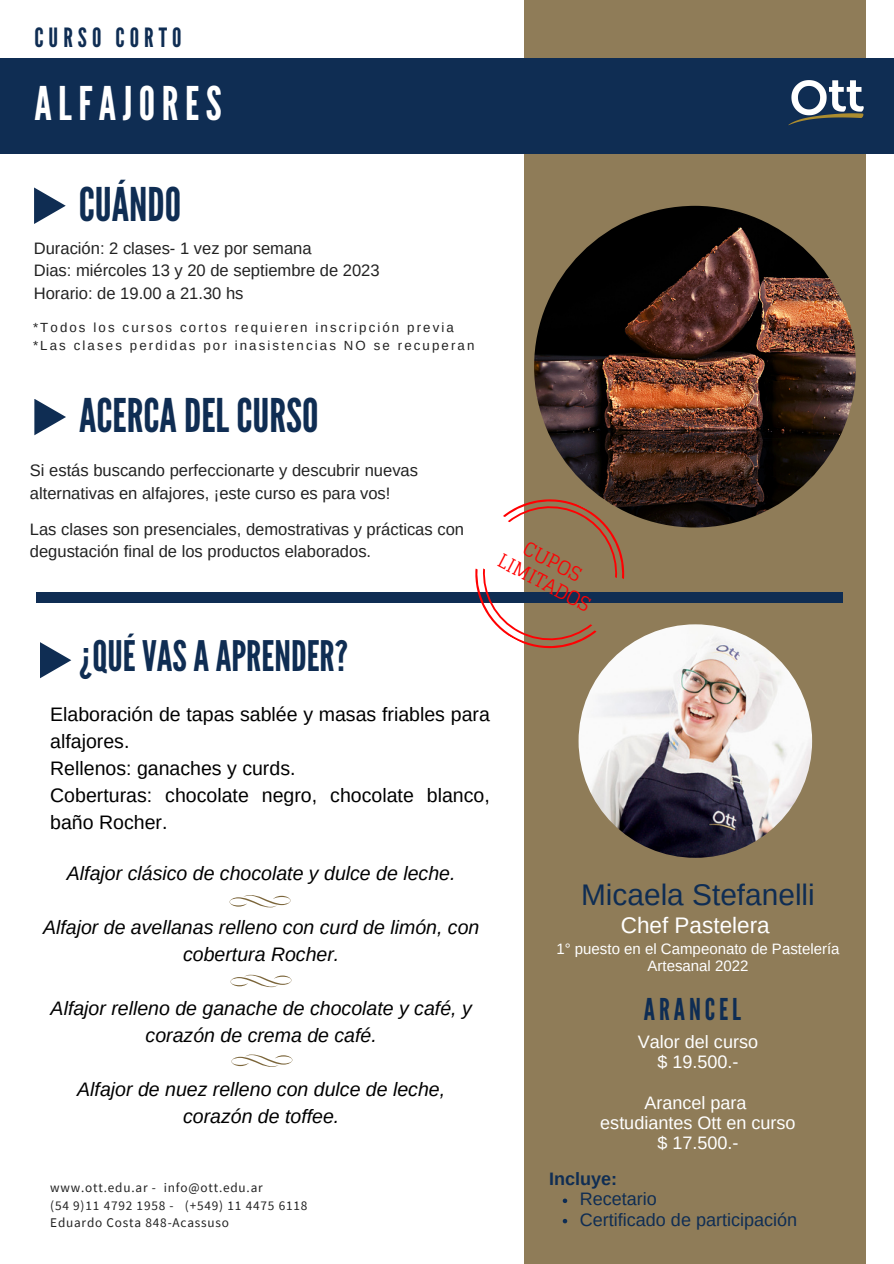
<style>
.page{position:relative;width:894px;height:1264px;background:#fff}
.page>*{position:absolute;margin:0;border:0;box-sizing:border-box;transform-origin:0 0}
.t1{font:46.35px "League Gothic";color:#0f2d53}
.t2{font:46.35px "League Gothic";letter-spacing:.14em;color:#fff}
.t3{font:42px "League Gothic";color:#0f2d53}
.t4{font:30px "League Gothic";letter-spacing:.13em;color:#0f2d53}
.t5{font:29.85px "Arimo";color:#0f2d53}
.t6{font:26.55px "League Gothic";letter-spacing:.19em;color:#0f2d53}
.t7{font:22.5px "Arimo";color:#fff}
.t8{font:italic 19.5px/27px "Arimo";color:#000;text-align:center}
.t9{font:19.5px/27px "Arimo";color:#000}
.t10{font:19.35px "Glegoo";color:#ff0002}
.t11{font:18px "Arimo";color:#fff}
.t12{font:18px "Arimo";color:#0f2d53}
.t13{font:700 18px "Arimo";color:#0f2d53}
.t14{font:16.5px/22.5px "Arimo";color:#222}
.t15{font:15px/17px "Arimo";color:#fff;text-align:center}
.t16{font:13.2px "Arimo";letter-spacing:.16em;color:#222}
.t17{font:13.2px "Source Sans Pro";letter-spacing:.06em;color:#222}
</style>
<div class="page">
<div style="left:524px;top:0;width:341px;height:1263px;background:#8f7c58"></div>
<div style="left:0;top:59px;width:893px;height:94px;background:#0f2d53"></div>
<img style="left:788px;top:80px;width:76px;height:46px">
<svg style="left:34px;top:187px;width:32px;height:37px"></svg>
<svg style="left:34px;top:399px;width:32px;height:36px"></svg>
<div style="left:36px;top:593px;width:806px;height:9px;background:#0f2d53"></div>
<img style="left:578px;top:624px;width:233px;height:233px;border-radius:50%">
<img style="left:534px;top:206px;width:321px;height:321px;border-radius:50%">
<svg style="left:473px;top:493px;width:152px;height:161px"></svg>
<svg style="left:40px;top:642px;width:31px;height:36px"></svg>
<svg style="left:229px;top:895px;width:61px;height:12px"></svg>
<svg style="left:562px;top:1198px;width:5px;height:4px"></svg>
<svg style="left:562px;top:1218px;width:5px;height:5px"></svg>
<svg style="left:230px;top:974px;width:61px;height:13px"></svg>
<svg style="left:231px;top:1054px;width:61px;height:12px"></svg>
<p class="t6" style="left:34px;top:22px;width:149px">CURSO CORTO</p>
<p class="t2" style="left:34px;top:77px;width:189px">ALFAJORES</p>
<p class="t1" style="left:79px;top:177px;width:104px">CUÁNDO</p>
<p class="t14" style="left:34px;top:237px;width:279px">Duración: 2 clases- 1 vez por semana</p>
<p class="t14" style="left:34px;top:259px;width:347px">Dias: miércoles 13 y 20 de septiembre de 2023</p>
<p class="t14" style="left:34px;top:282px;width:211px">Horario: de 19.00 a 21.30 hs</p>
<p class="t16" style="left:33px;top:320px;width:422px">*Todos los cursos cortos requieren inscripción previa</p>
<p class="t16" style="left:33px;top:338px;width:443px">*Las clases perdidas por inasistencias NO se recuperan</p>
<p class="t1" style="left:79px;top:389px;width:241px">ACERCADELCURSO</p>
<p class="t14" style="left:30px;top:459px;width:389px">Si estás buscando perfeccionarte y descubrir nuevas alternativas en alfajores, ¡este curso es para vos!</p>
<p class="t14" style="left:30px;top:517px;width:435px">Las clases son presenciales, demostrativas y prácticas con degustación final de los productos elaborados.</p>
<p class="t3" style="left:79px;top:632px;width:270px">¿QUÉVASAAPRENDER?</p>
<p class="t10" style="left:530px;top:537px;width:64px;rotate:28deg">CUPOS</p>
<p class="t10" style="left:504px;top:549px;width:103px;rotate:28deg">LIMITADOS</p>
<p class="t9" style="left:50px;top:700px;width:441px">Elaboración de tapas sablée y masas friables para alfajores.</p>
<p class="t9" style="left:50px;top:754px;width:247px">Rellenos: ganaches y curds.</p>
<p class="t9" style="left:50px;top:781px;width:441px">Coberturas: chocolate negro, chocolate blanco, baño Rocher.</p>
<p class="t8" style="left:67px;top:859px;width:390px">Alfajor clásico de chocolate y dulce de leche.</p>
<p class="t8" style="left:43px;top:914px;width:437px">Alfajor de avellanas relleno con curd de limón, con cobertura Rocher.</p>
<p class="t8" style="left:51px;top:995px;width:422px">Alfajor relleno de ganache de chocolate y café, y corazón de crema de café.</p>
<p class="t8" style="left:77px;top:1076px;width:369px">Alfajor de nuez relleno con dulce de leche, corazón de toffee.</p>
<p class="t17" style="left:50px;top:1178px;width:214px">www.ott.edu.ar - info@ott.edu.ar</p>
<p class="t17" style="left:50px;top:1196px;width:259px">(54 9)11 4792 1958 - (+549) 11 4475 6118</p>
<p class="t17" style="left:50px;top:1214px;width:180px">Eduardo Costa 848-Acassuso</p>
<p class="t5" style="left:581px;top:877px;width:235px">Micaela Stefanelli</p>
<p class="t7" style="left:620px;top:912px;width:150px">Chef Pastelera</p>
<p class="t15" style="left:556px;top:940px;width:284px">1° puesto en el Campeonato de Pastelería<br>Artesanal 2022</p>
<p class="t4" style="left:643px;top:992px;width:99px">ARANCEL</p>
<p class="t11" style="left:637px;top:1031px;width:122px">Valor del curso</p>
<p class="t11" style="left:657px;top:1052px;width:83px">$ 19.500.-</p>
<p class="t11" style="left:644px;top:1092px;width:104px">Arancel para</p>
<p class="t11" style="left:600px;top:1112px;width:197px">estudiantes Ott en curso</p>
<p class="t11" style="left:657px;top:1133px;width:83px">$ 17.500.-</p>
<p class="t13" style="left:549px;top:1168px;width:70px">Incluye:</p>
<p class="t12" style="left:579px;top:1188px;width:79px">Recetario</p>
<p class="t12" style="left:579px;top:1209px;width:219px">Certificado de participación</p>
</div>
